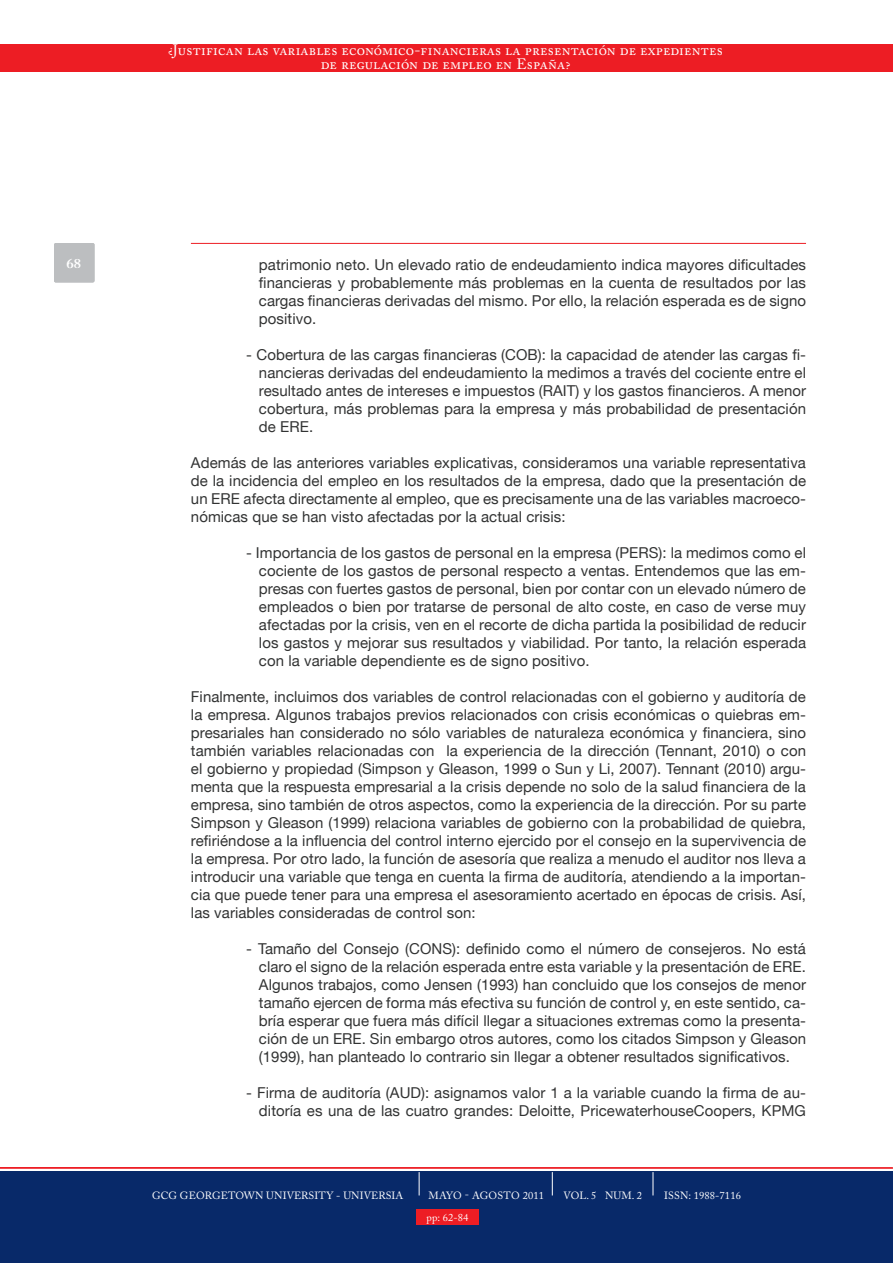
<style>
.page{position:relative;width:893px;height:1263px;background:#fff}
.page>*{position:absolute;margin:0;border:0;box-sizing:border-box;transform-origin:0 0}
.t1{font:15px/18px "Helvetica Neue";letter-spacing:.005em;color:#323333;text-align:justify}
.t2{font:15px/13.5px "Adobe Caslon Pro";letter-spacing:.01em;color:#fff;text-align:center}
.t3{font:300 15px "Caslon";color:#fff}
.t4{font:10.5px "Adobe Caslon Pro";letter-spacing:.01em;color:#fff}
</style>
<div class="page">
<hr style="left:0;top:1167px;width:893px;height:1px;background:#ed1d24">
<hr style="left:191px;top:243px;width:615px;height:1px;background:#ed1d24">
<div style="left:0;top:44px;width:893px;height:27px;background:#ed1d24"></div>
<div style="left:0;top:1172px;width:893px;height:91px;background:#082969"></div>
<svg style="left:552px;top:1172px;width:1px;height:23px"></svg>
<svg style="left:419px;top:1172px;width:1px;height:23px"></svg>
<svg style="left:653px;top:1172px;width:1px;height:23px"></svg>
<div style="left:416px;top:1209px;width:63px;height:16px;background:#ed1d24"></div>
<div style="left:54px;top:243px;width:40px;height:39px;background:#bcbec0;border-radius:2px"></div>
<p class="t2" style="left:168px;top:44px;width:557px">¿Justifican las variables económico-financieras la presentación de expedientes de regulación de empleo en España?</p>
<p class="t3" style="left:67px;top:258px;width:16px">68</p>
<p class="t1" style="left:259px;top:255px;width:549px">patrimonio neto. Un elevado ratio de endeudamiento indica mayores dificultades financieras y probablemente más problemas en la cuenta de resultados por las cargas financieras derivadas del mismo. Por ello, la relación esperada es de signo positivo.</p>
<p class="t1" style="left:259px;top:345px;width:549px;text-indent:-13px">- Cobertura de las cargas financieras (COB): la capacidad de atender las cargas fi&shy;nancieras derivadas del endeudamiento la medimos a través del cociente entre el resultado antes de intereses e impuestos (RAIT) y los gastos financieros. A menor cobertura, más problemas para la empresa y más probabilidad de presentación de ERE.</p>
<p class="t1" style="left:191px;top:453px;width:617px">Además de las anteriores variables explicativas, consideramos una variable representativa de la incidencia del empleo en los resultados de la empresa, dado que la presentación de un ERE afecta directamente al empleo, que es precisamente una de las variables macroeco&shy;nómicas que se han visto afectadas por la actual crisis:</p>
<p class="t1" style="left:259px;top:543px;width:549px;text-indent:-13px">- Importancia de los gastos de personal en la empresa (PERS): la medimos como el cociente de los gastos de personal respecto a ventas. Entendemos que las em&shy;presas con fuertes gastos de personal, bien por contar con un elevado número de empleados o bien por tratarse de personal de alto coste, en caso de verse muy afectadas por la crisis, ven en el recorte de dicha partida la posibilidad de reducir los gastos y mejorar sus resultados y viabilidad. Por tanto, la relación esperada con la variable dependiente es de signo positivo.</p>
<p class="t1" style="left:191px;top:687px;width:617px">Finalmente, incluimos dos variables de control relacionadas con el gobierno y auditoría de la empresa. Algunos trabajos previos relacionados con crisis económicas o quiebras em&shy;presariales han considerado no sólo variables de naturaleza económica y financiera, sino también variables relacionadas con la experiencia de la dirección (Tennant, 2010) o con el gobierno y propiedad (Simpson y Gleason, 1999 o Sun y Li, 2007). Tennant (2010) argu&shy;menta que la respuesta empresarial a la crisis depende no solo de la salud financiera de la empresa, sino también de otros aspectos, como la experiencia de la dirección. Por su parte Simpson y Gleason (1999) relaciona variables de gobierno con la probabilidad de quiebra, refiriéndose a la influencia del control interno ejercido por el consejo en la supervivencia de la empresa. Por otro lado, la función de asesoría que realiza a menudo el auditor nos lleva a introducir una variable que tenga en cuenta la firma de auditoría, atendiendo a la importan&shy;cia que puede tener para una empresa el asesoramiento acertado en épocas de crisis. Así, las variables consideradas de control son:</p>
<p class="t1" style="left:259px;top:939px;width:549px;text-indent:-13px">- Tamaño del Consejo (CONS): definido como el número de consejeros. No está claro el signo de la relación esperada entre esta variable y la presentación de ERE.<br>Algunos trabajos, como Jensen (1993) han concluido que los consejos de menor tamaño ejercen de forma más efectiva su función de control y, en este sentido, ca&shy;bría esperar que fuera más difícil llegar a situaciones extremas como la presenta&shy;ción de un ERE. Sin embargo otros autores, como los citados Simpson y Gleason (1999), han planteado lo contrario sin llegar a obtener resultados significativos.</p>
<p class="t1" style="left:246px;top:1083px;width:561px;text-align:right">- Firma de auditoría (AUD): asignamos valor 1 a la variable cuando la firma de au&shy;ditoría es una de las cuatro grandes: Deloitte, PricewaterhouseCoopers, KPMG</p>
<p class="t4" style="left:152px;top:1189px;width:253px">GCG GEORGETOWN UNIVERSITY - UNIVERSIA</p>
<p class="t4" style="left:429px;top:1189px;width:10px">mayo</p>
<p class="t4" style="left:465px;top:1189px;width:24px">- Aogosto</p>
<p class="t4" style="left:523px;top:1189px;width:23px">2011</p>
<p class="t4" style="left:563px;top:1189px;width:80px">VOL. 5 NUM. 2</p>
<p class="t4" style="left:664px;top:1189px;width:78px">ISSN: 1988-7116</p>
<p class="t4" style="left:426px;top:1211px;width:43px">pp: 62-84</p>
</div>
